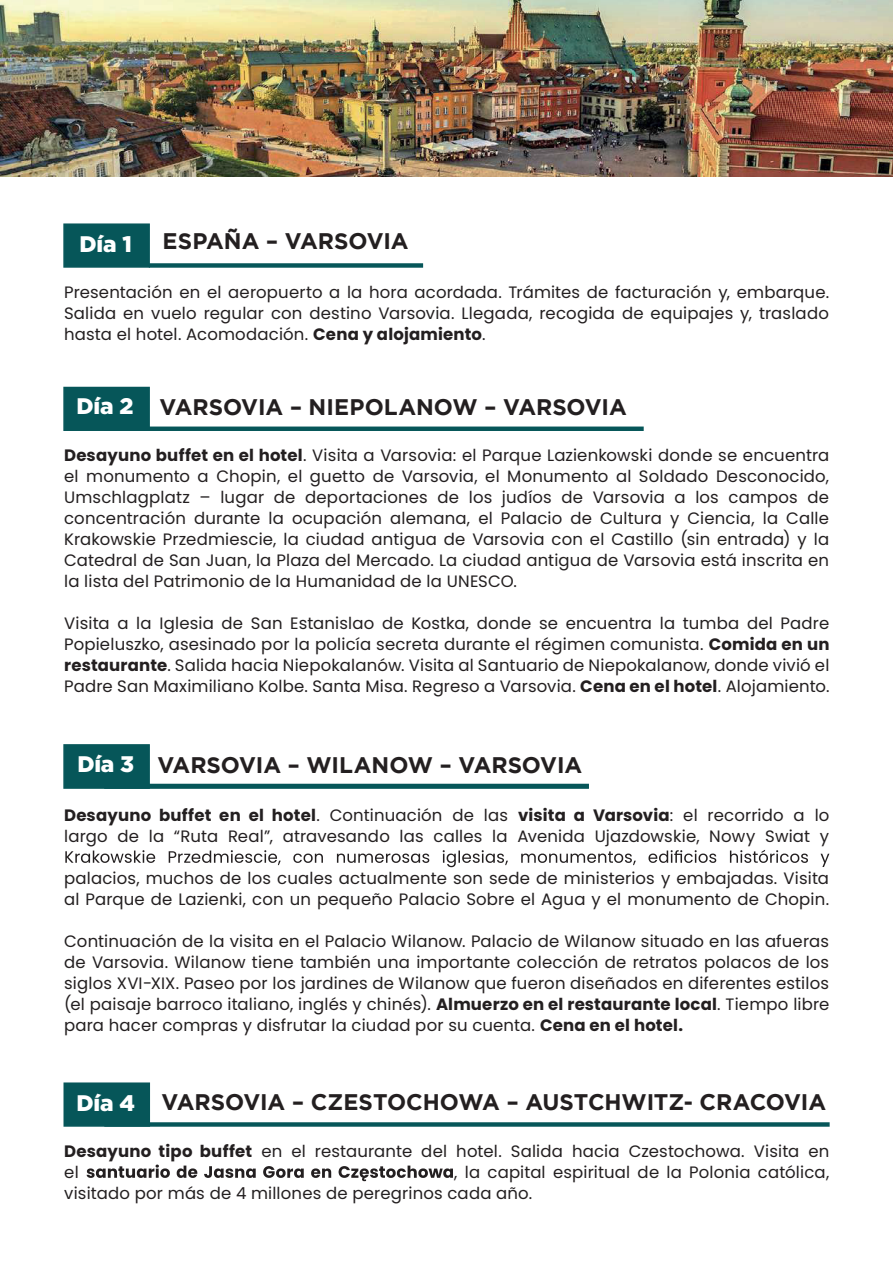
<style>
.page{position:relative;width:893px;height:1263px;background:#fff}
.page>*{position:absolute;margin:0;border:0;box-sizing:border-box;transform-origin:0 0}
.t1{font:700 22.5px "Gotham";letter-spacing:-.005em;color:#231f20}
.t2{font:900 22.5px "Gotham";color:#fff}
.t3{font:16.5px/21px "Poppins";letter-spacing:.01em;color:#231f20;text-align:justify}
.s1{font-weight:700}
.s2{font-weight:900;color:#fff}
</style>
<div class="page">
<img style="left:1px;top:0;width:892px;height:176px">
<div style="left:63px;top:223px;width:87px;height:45px;background:#065659;border:2px solid #065659"></div>
<svg style="left:149px;top:263px;width:274px;height:5px"></svg>
<div style="left:63px;top:387px;width:87px;height:44px;background:#065659;border:2px solid #065659"></div>
<svg style="left:104px;top:426px;width:540px;height:5px;background:#1f6769"></svg>
<svg style="left:65px;top:850px;width:764px;height:17px"></svg>
<div style="left:63px;top:744px;width:87px;height:45px;background:#065659;border:2px solid #065659"></div>
<svg style="left:104px;top:784px;width:485px;height:5px;background:#0d5b5e"></svg>
<svg style="left:87px;top:1164px;width:366px;height:17px"></svg>
<div style="left:63px;top:1082px;width:87px;height:45px;background:#065659;border:2px solid #065659"></div>
<svg style="left:104px;top:1122px;width:726px;height:5px;background:#20686a"></svg>
<h1 class="t2" style="left:80px;top:231px;width:54px">Día 1</h1>
<h1 class="t1" style="left:163px;top:228px;width:248px">ESPAÑA – VARSOVIA</h1>
<p class="t3" style="left:64px;top:282px;width:767px">Presentación en el aeropuerto a la hora acordada. Trámites de facturación y, embarque.<br>Salida en vuelo regular con destino Varsovia. Llegada, recogida de equipajes y, traslado hasta el hotel. Acomodación. <span class="s1">Cena y alojamiento</span>.</p>
<h1 class="t1" style="left:77px;top:394px;width:552px"><span class="s2">Día 2</span> VARSOVIA – NIEPOLANOW – VARSOVIA</h1>
<p class="t3" style="left:64px;top:445px;width:767px"><span class="s1">Desayuno buffet en el hotel</span>. Visita a Varsovia: el Parque Lazienkowski donde se encuentra el monumento a Chopin, el guetto de Varsovia, el Monumento al Soldado Desconocido, Umschlagplatz – lugar de deportaciones de los judíos de Varsovia a los campos de concentración durante la ocupación alemana, el Palacio de Cultura y Ciencia, la Calle Krakowskie Przedmiescie, la ciudad antigua de Varsovia con el Castillo (sin entrada) y la Catedral de San Juan, la Plaza del Mercado. La ciudad antigua de Varsovia está inscrita en la lista del Patrimonio de la Humanidad de la UNESCO.</p>
<p class="t3" style="left:64px;top:613px;width:767px">Visita a la Iglesia de San Estanislao de Kostka, donde se encuentra la tumba del Padre Popieluszko, asesinado por la policía secreta durante el régimen comunista. <span class="s1">Comida en un restaurante</span>. Salida hacia Niepokalanów. Visita al Santuario de Niepokalanow, donde vivió el Padre San Maximiliano Kolbe. Santa Misa. Regreso a Varsovia. <span class="s1">Cena en el hotel</span>. Alojamiento.</p>
<h1 class="t1" style="left:77px;top:752px;width:506px"><span class="s2">Día 3</span> VARSOVIA – WILANOW – VARSOVIA</h1>
<p class="t3" style="left:64px;top:804px;width:767px"><span class="s1">Desayuno buffet en el hotel</span>. Continuación de las <span class="s1">visita a Varsovia</span>: el recorrido a lo largo de la “Ruta Real”, atravesando las calles la Avenida Ujazdowskie, Nowy Swiat y</p>
<p class="t3" style="left:64px;top:867px;width:767px">palacios, muchos de los cuales actualmente son sede de ministerios y embajadas. Visita al Parque de Lazienki, con un pequeño Palacio Sobre el Agua y el monumento de Chopin.</p>
<p class="t3" style="left:64px;top:930px;width:767px">Continuación de la visita en el Palacio Wilanow. Palacio de Wilanow situado en las afueras de Varsovia. Wilanow tiene también una importante colección de retratos polacos de los siglos XVI-XIX. Paseo por los jardines de Wilanow que fueron diseñados en diferentes estilos (el paisaje barroco italiano, inglés y chinés). <span class="s1">Almuerzo en el restaurante local</span>. Tiempo libre para hacer compras y disfrutar la ciudad por su cuenta. <span class="s1">Cena en el hotel.</span></p>
<h1 class="t1" style="left:77px;top:1088px;width:751px"><span class="s2">Día 4</span> VARSOVIA – CZESTOCHOWA – AUSTCHWITZ- CRACOVIA</h1>
<p class="t3" style="left:64px;top:1140px;width:767px"><span class="s1">Desayuno tipo buffet</span> en el restaurante del hotel. Salida hacia Czestochowa. Visita en el</p>
<p class="t3" style="left:64px;top:1161px;width:767px;text-indent:390px">, la capital espiritual de la Polonia católica, visitado por más de 4 millones de peregrinos cada año.</p>
</div>
